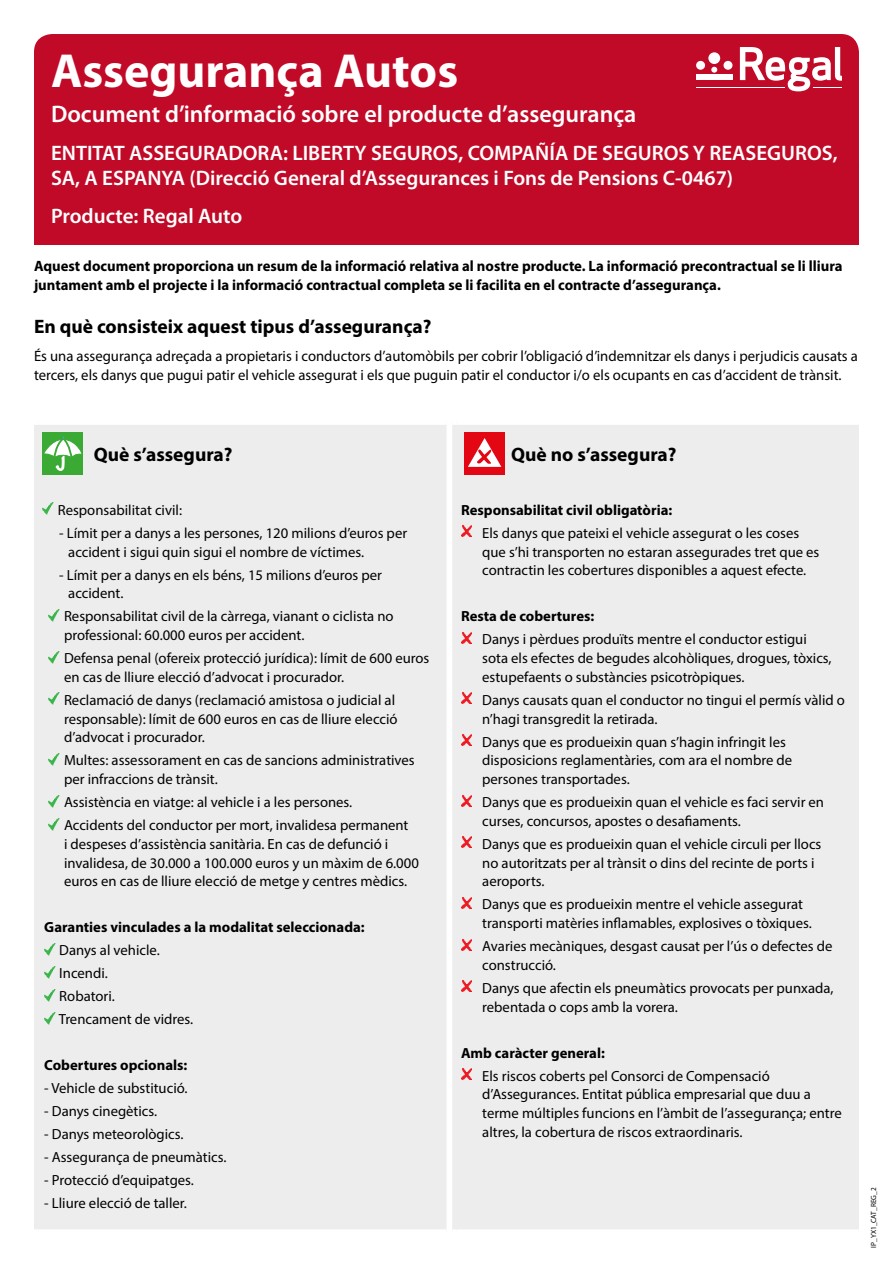
<style>
.page{position:relative;width:893px;height:1263px;background:#fff}
.page>*{position:absolute;margin:0;border:0;box-sizing:border-box;transform-origin:0 0}
.t1{font:700 48px "Myriad Pro";color:#fff}
.t2{font:600 24px "Myriad Pro";color:#fff}
.t3{font:600 21px/25.2px "Myriad Pro";color:#fff}
.t4{font:700 19.5px "Myriad Pro";color:#000}
.t5{font:15px/19.5px "Myriad Pro";color:#000}
.t6{font:700 15px/19.5px "Myriad Pro";color:#000}
.t7{font:14.7px/18.8px "Myriad Pro";color:#000}
.t8{font:700 14.7px "Myriad Pro";color:#000}
.t9{font:7.5px "Myriad Pro";color:#000}
</style>
<div class="page">
<div style="left:34px;top:425px;width:412px;height:804px;background:#ededed"></div>
<svg style="left:43px;top:503px;width:11px;height:12px"></svg>
<svg style="left:49px;top:609px;width:11px;height:12px"></svg>
<svg style="left:49px;top:651px;width:11px;height:12px"></svg>
<svg style="left:49px;top:693px;width:11px;height:12px"></svg>
<svg style="left:49px;top:753px;width:11px;height:12px"></svg>
<svg style="left:49px;top:795px;width:11px;height:12px"></svg>
<svg style="left:49px;top:818px;width:11px;height:12px"></svg>
<svg style="left:44px;top:943px;width:11px;height:12px"></svg>
<svg style="left:44px;top:966px;width:11px;height:12px"></svg>
<svg style="left:44px;top:989px;width:11px;height:12px"></svg>
<svg style="left:44px;top:1012px;width:11px;height:12px"></svg>
<div style="left:452px;top:425px;width:407px;height:804px;background:#ededed"></div>
<svg style="left:461px;top:526px;width:11px;height:11px"></svg>
<svg style="left:461px;top:632px;width:11px;height:11px"></svg>
<svg style="left:461px;top:693px;width:11px;height:11px"></svg>
<svg style="left:461px;top:735px;width:11px;height:10px"></svg>
<svg style="left:461px;top:795px;width:11px;height:11px"></svg>
<svg style="left:461px;top:837px;width:11px;height:11px"></svg>
<svg style="left:461px;top:897px;width:11px;height:11px"></svg>
<svg style="left:461px;top:939px;width:11px;height:11px"></svg>
<svg style="left:461px;top:981px;width:11px;height:11px"></svg>
<svg style="left:461px;top:1069px;width:11px;height:10px"></svg>
<div style="left:34px;top:34px;width:825px;height:211px;background:#c10a27;border-radius:18px"></div>
<div style="left:696px;top:75px;width:36px;height:5px;background:#fff"></div>
<div style="left:708px;top:52px;width:12px;height:12px;background:#fff;border-radius:50%"></div>
<svg style="left:711px;top:67px;width:6px;height:6px"></svg>
<div style="left:696px;top:61px;width:9px;height:9px;background:#fff;border-radius:50%"></div>
<div style="left:723px;top:61px;width:9px;height:9px;background:#fff;border-radius:50%"></div>
<hr style="left:696px;top:87px;width:88px;height:1px;background:#fff">
<svg style="left:740px;top:47px;width:102px;height:44px"></svg>
<div style="left:42px;top:432px;width:41px;height:43px;background:#3aaa35"></div>
<svg style="left:44px;top:435px;width:38px;height:36px"></svg>
<div style="left:464px;top:432px;width:41px;height:43px;background:#e30613"></div>
<svg style="left:468px;top:438px;width:33px;height:29px"></svg>
<h1 class="t1" style="left:51px;top:40px;width:409px">Assegurança Autos</h1>
<h2 class="t2" style="left:51px;top:99px;width:587px">Document d’informació sobre el producte d’assegurança</h2>
<h3 class="t3" style="left:51px;top:140px;width:788px">ENTITAT ASSEGURADORA: LIBERTY SEGUROS, COMPAÑÍA DE SEGUROS Y REASEGUROS,<br>SA, A ESPANYA (Direcció General d’Assegurances i Fons de Pensions C-0467)</h3>
<h3 class="t3" style="left:51px;top:203px;width:193px">Producte: Regal Auto</h3>
<p class="t6" style="left:34px;top:255px;width:810px">Aquest document proporciona un resum de la informació relativa al nostre producte. La informació precontractual se li lliura juntament amb el projecte i la informació contractual completa se li facilita en el contracte d’assegurança.</p>
<h3 class="t4" style="left:34px;top:313px;width:399px">En què consisteix aquest tipus d’assegurança?</h3>
<p class="t5" style="left:34px;top:346px;width:825px">És una assegurança adreçada a propietaris i conductors d’automòbils per cobrir l’obligació d’indemnitzar els danys i perjudicis causats a tercers, els danys que pugui patir el vehicle assegurat i els que puguin patir el conductor i/o els ocupants en cas d’accident de trànsit.</p>
<h3 class="t4" style="left:94px;top:441px;width:140px">Què s’assegura?</h3>
<h3 class="t4" style="left:511px;top:441px;width:167px">Què no s’assegura?</h3>
<p class="t7" style="left:58px;top:500px;width:126px">Responsabilitat civil:</p>
<p class="t7" style="left:68px;top:523px;width:340px;text-indent:-9px">- Límit per a danys a les persones, 120 milions d’euros per accident i sigui quin sigui el nombre de víctimes.</p>
<p class="t7" style="left:68px;top:565px;width:315px;text-indent:-9px">- Límit per a danys en els béns, 15 milions d’euros per accident.</p>
<p class="t7" style="left:64px;top:607px;width:331px">Responsabilitat civil de la càrrega, vianant o ciclista no professional: 60.000 euros per accident.</p>
<p class="t7" style="left:64px;top:648px;width:367px">Defensa penal (ofereix protecció jurídica): límit de 600 euros en cas de lliure elecció d’advocat i procurador.</p>
<p class="t7" style="left:64px;top:690px;width:335px">Reclamació de danys (reclamació amistosa o judicial al responsable): límit de 600 euros en cas de lliure elecció d’advocat i procurador.</p>
<p class="t7" style="left:64px;top:751px;width:352px">Multes: assessorament en cas de sancions administratives per infraccions de trànsit.</p>
<p class="t7" style="left:64px;top:790px;width:346px;line-height:23px">Assistència en viatge: al vehicle i a les persones.<br>Accidents del conductor per mort, invalidesa permanent</p>
<p class="t7" style="left:64px;top:834px;width:356px">i despeses d’assistència sanitària. En cas de defunció i invalidesa, de 30.000 a 100.000 euros y un màxim de 6.000 euros en cas de lliure elecció de metge y centres mèdics.</p>
<p class="t8" style="left:44px;top:918px;width:322px">Garanties vinculades a la modalitat seleccionada:</p>
<p class="t7" style="left:59px;top:939px;width:136px;line-height:23px">Danys al vehicle.<br>Incendi.<br>Robatori.<br>Trencament de vidres.</p>
<p class="t8" style="left:44px;top:1056px;width:145px">Cobertures opcionals:</p>
<p class="t7" style="left:44px;top:1079px;width:145px">- Vehicle de substitució.</p>
<p class="t7" style="left:44px;top:1102px;width:114px">- Danys cinegètics.</p>
<p class="t7" style="left:44px;top:1125px;width:141px">- Danys meteorològics.</p>
<p class="t7" style="left:44px;top:1148px;width:184px">- Assegurança de pneumàtics.</p>
<p class="t7" style="left:44px;top:1171px;width:151px">- Protecció d’equipatges.</p>
<p class="t7" style="left:44px;top:1194px;width:144px">- Lliure elecció de taller.</p>
<p class="t8" style="left:461px;top:500px;width:213px">Responsabilitat civil obligatòria:</p>
<p class="t7" style="left:482px;top:523px;width:339px">Els danys que pateixi el vehicle assegurat o les coses que s’hi transporten no estaran assegurades tret que es contractin les cobertures disponibles a aquest efecte.</p>
<p class="t8" style="left:461px;top:607px;width:135px">Resta de cobertures:</p>
<p class="t7" style="left:482px;top:630px;width:351px">Danys i pèrdues produïts mentre el conductor estigui sota els efectes de begudes alcohòliques, drogues, tòxics, estupefaents o substàncies psicotròpiques.</p>
<p class="t7" style="left:482px;top:690px;width:364px">Danys causats quan el conductor no tingui el permís vàlid o n’hagi transgredit la retirada.</p>
<p class="t7" style="left:482px;top:732px;width:311px">Danys que es produeixin quan s’hagin infringit les disposicions reglamentàries, com ara el nombre de persones transportades.</p>
<p class="t7" style="left:482px;top:792px;width:343px">Danys que es produeixin quan el vehicle es faci servir en curses, concursos, apostes o desafiaments.</p>
<p class="t7" style="left:482px;top:834px;width:341px">Danys que es produeixin quan el vehicle circuli per llocs no autoritzats per al trànsit o dins del recinte de ports i aeroports.</p>
<p class="t7" style="left:482px;top:895px;width:331px">Danys que es produeixin mentre el vehicle assegurat transporti matèries inflamables, explosives o tòxiques.</p>
<p class="t7" style="left:482px;top:936px;width:352px">Avaries mecàniques, desgast causat per l’ús o defectes de construcció.</p>
<p class="t7" style="left:482px;top:978px;width:353px">Danys que afectin els pneumàtics provocats per punxada, rebentada o cops amb la vorera.</p>
<p class="t8" style="left:461px;top:1043px;width:145px">Amb caràcter general:</p>
<p class="t7" style="left:482px;top:1066px;width:361px">Els riscos coberts pel Consorci de Compensació d’Assegurances. Entitat pública empresarial que duu a terme múltiples funcions en l’àmbit de l’assegurança; entre altres, la cobertura de riscos extraordinaris.</p>
<p class="t9" style="left:869px;top:1248px;width:62px;rotate:-90deg">IP_YX1_CAT_REG_2</p>
</div>
